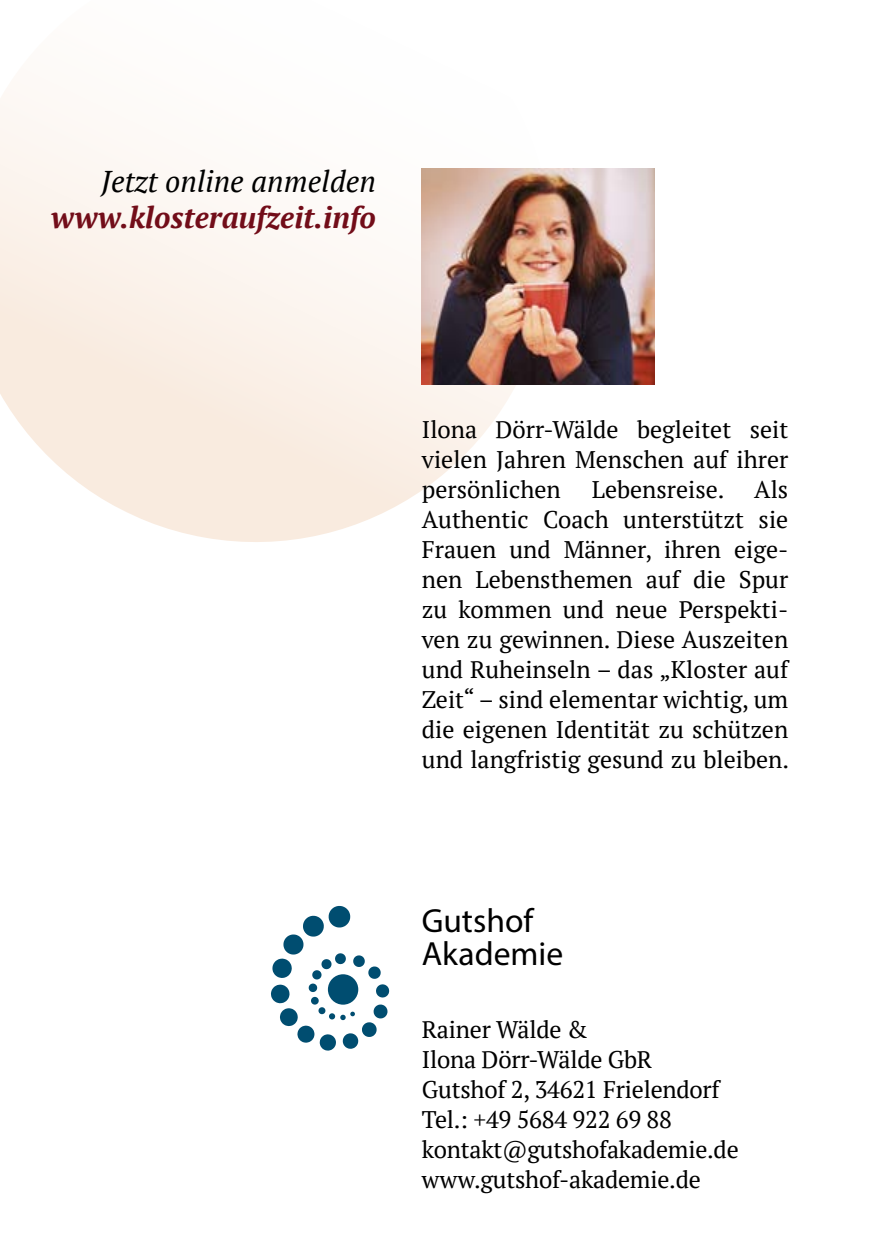
<style>
.page{position:relative;width:893px;height:1259px;background:#fff}
.page>*{position:absolute;margin:0;border:0;box-sizing:border-box;transform-origin:0 0}
.t1{font:33.6px/33.6px "Myriad Pro";color:#000}
.t2{font:italic 700 30px "PT Serif";color:#720d19}
.t3{font:italic 30px "PT Serif";color:#000}
.t4{font:24px/30px "PT Serif";letter-spacing:-.01em;color:#000;text-align:justify}
</style>
<div class="page">
<svg style="left:0;top:92px;width:575px;height:450px"></svg>
<img style="left:422px;top:168px;width:233px;height:216px">
<svg style="left:271px;top:906px;width:118px;height:144px"></svg>
<p class="t3" style="left:101px;top:161px;width:276px">Jetzt online anmelden</p>
<p class="t2" style="left:51px;top:197px;width:326px">www.klosteraufzeit.info</p>
<p class="t4" style="left:422px;top:414px;width:368px">Ilona Dörr-Wälde begleitet seit vielen Jahren Menschen auf ihrer persönlichen</p>
<p class="t4" style="left:422px;top:474px;width:369px;text-indent:170px">Lebensreise. Als Authentic Coach unterstützt sie Frauen und Männer, ihren eige&shy;nen Lebensthemen auf die Spur zu kommen und neue Perspekti&shy;ven zu gewinnen. Diese Auszeiten und Ruheinseln – das „Kloster auf Zeit“ – sind elementar wichtig, um die eigenen Identität zu schützen und langfristig gesund zu bleiben.</p>
<h1 class="t1" style="left:422px;top:903px;width:143px">Gutshof<br>Akademie</h1>
<p class="t4" style="left:422px;top:1014px;width:318px;text-align:left">Rainer Wälde &amp;<br>Ilona Dörr-Wälde GbR<br>Gutshof 2, 34621 Frielendorf<br>Tel.: +49 5684 922 69 88 kontakt@gutshofakademie.de www.gutshof-akademie.de</p>
</div>
